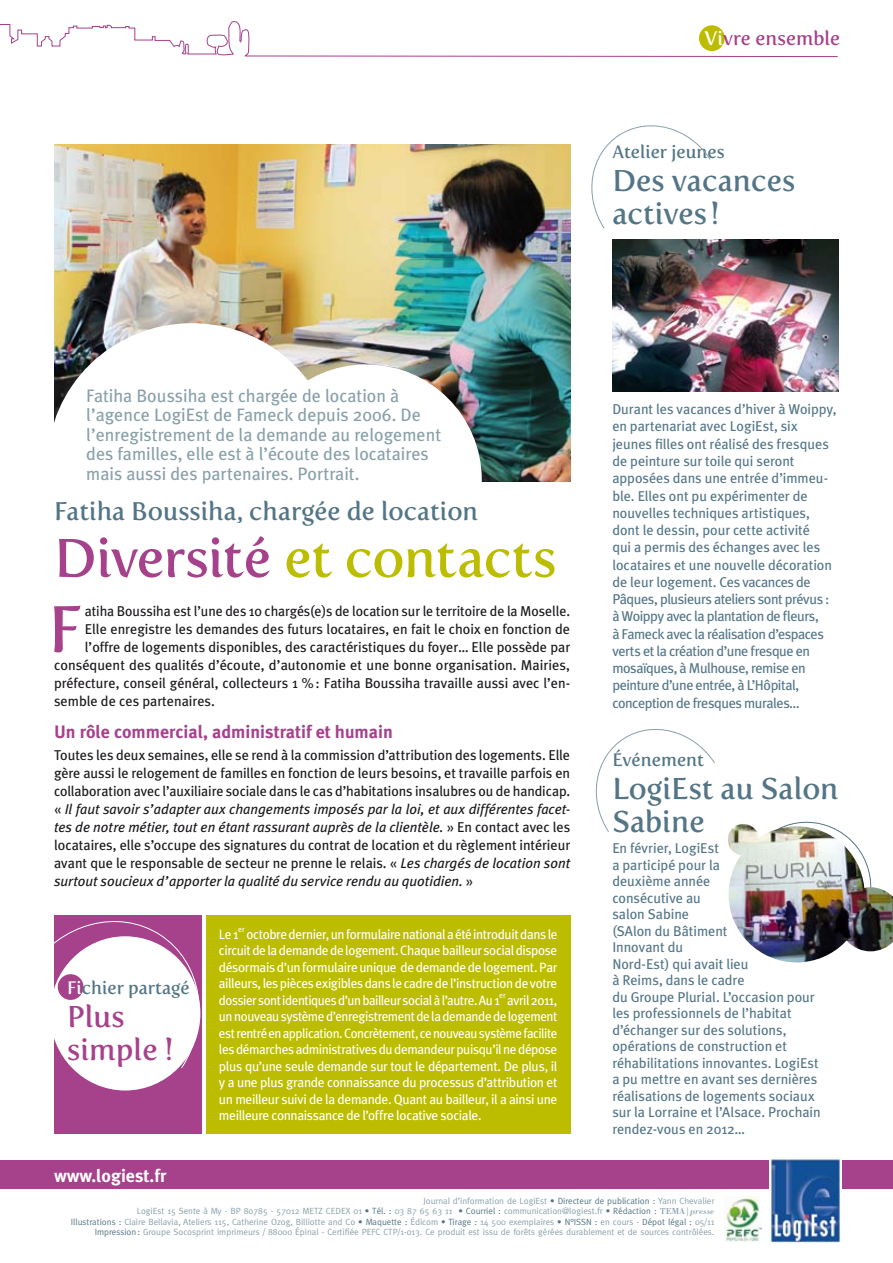
<style>
.page{position:relative;width:893px;height:1263px;background:#fff}
.page>*{position:absolute;margin:0;border:0;box-sizing:border-box;transform-origin:0 0}
.t1{font:65.1px "Fertigo Pro";color:#a6418b}
.t2{font:54px "Fertigo Pro";letter-spacing:-.015em;color:#bcbd00}
.t3{font:30px/33px "Fertigo Pro";color:#537586}
.t4{font:30px/33px "Fertigo Pro";color:#a6418b}
.t5{font:25.5px "Fertigo Pro";color:#537586}
.t6{font:19.5px "Fertigo Pro";color:#a6418b}
.t7{font:18px/19.5px "Meta Plus";color:#88a0a9}
.t8{font:700 18px "Meta Plus";color:#a6418b}
.t9{font:18px "Fertigo Pro";color:#537586}
.t10{font:700 18px "Meta Plus";color:#fff}
.t11{font:14.25px/18px "Meta Plus";color:#1a171b;text-align:justify}
.t12{font:14.25px/17.2px "Meta Plus";letter-spacing:-.005em;color:#537586}
.t13{font:13.5px/16.5px "Meta Plus";letter-spacing:-.03em;color:#fff;text-align:justify}
.t14{font:9px/10.5px "Meta";color:#88a0a9;text-align:right}
.t15{font:8.1px "Meta Plus";color:#fff}
.s1{color:#fff}
.s2{color:#a6418b}
.s3{font-style:italic}
.s4{color:#537586}
.s5{font-family:"Bodoni LT Std"}
.s6{font-family:"Bodoni Std";font-style:italic}
</style>
<div class="page">
<div style="left:0;top:1161px;width:893px;height:27px;background:#a6418b"></div>
<img style="left:769px;top:1157px;width:73px;height:86px">
<img style="left:725px;top:1196px;width:36px;height:46px">
<div style="left:54px;top:915px;width:148px;height:219px;background:#a6418b"></div>
<svg style="left:0;top:21px;width:838px;height:37px"></svg>
<div style="left:699px;top:25px;width:26px;height:26px;background:#bcbd00;border-radius:50%"></div>
<div style="left:206px;top:915px;width:364px;height:219px;background:#bcbd00"></div>
<img style="left:54px;top:145px;width:516px;height:337px">
<img style="left:612px;top:239px;width:227px;height:152px">
<div style="left:48px;top:323px;width:288px;height:282px;background:#fff;border-radius:50%"></div>
<div style="left:251px;top:364px;width:231px;height:231px;background:#fff;border-radius:50%"></div>
<svg style="left:778px;top:821px;width:94px;height:66px"></svg>
<img style="left:729px;top:826px;width:136px;height:136px;border-radius:68px">
<img style="left:728px;top:824px;width:31px;height:31px;border-radius:16px">
<img style="left:839px;top:887px;width:54px;height:64px">
<div style="left:50px;top:936px;width:150px;height:154px;background:#fff;border-radius:50%"></div>
<svg style="left:54px;top:921px;width:147px;height:148px"></svg>
<svg style="left:591px;top:125px;width:120px;height:104px"></svg>
<svg style="left:595px;top:729px;width:120px;height:103px"></svg>
<h3 class="t6" style="left:705px;top:27px;width:137px"><span class="s1">Vi</span>vre ensemble</h3>
<p class="t9" style="left:612px;top:142px;width:114px">Atelier jeunes</p>
<h3 class="t3" style="left:612px;top:165px;width:185px">Des vacances actives !</h3>
<p class="t7" style="left:86px;top:385px;width:356px">Fatiha Boussiha est chargée de location à l’agence LogiEst de Fameck depuis 2006. De l’enregistrement de la demande au relogement des familles, elle est à l’écoute des locataires mais aussi des partenaires. Portrait.</p>
<h3 class="t5" style="left:54px;top:496px;width:426px">Fatiha Boussiha, chargée de location</h3>
<h2 class="t2" style="left:54px;top:526px;width:504px"><span class="s2">Diversité</span> et contacts</h2>
<h1 class="t1" style="left:48px;top:591px;width:35px">F</h1>
<p class="t11" style="left:85px;top:602px;width:487px">atiha Boussiha est l’une des 10 chargés(e)s de location sur le territoire de la Moselle.</p>
<p class="t11" style="left:85px;top:620px;width:487px">Elle enregistre les demandes des futurs locataires, en fait le choix en fonction de</p>
<p class="t11" style="left:85px;top:638px;width:487px">l’offre de logements disponibles, des caractéristiques du foyer… Elle possède par</p>
<p class="t11" style="left:54px;top:656px;width:517px">conséquent des qualités d’écoute, d’autonomie et une bonne organisation. Mairies,</p>
<p class="t11" style="left:54px;top:674px;width:518px">préfecture, conseil général, collecteurs 1 %: Fatiha Boussiha travaille aussi avec l’en-</p>
<p class="t11" style="left:54px;top:692px;width:162px">semble de ces partenaires.</p>
<p class="t8" style="left:54px;top:721px;width:340px">Un rôle commercial, administratif et humain</p>
<p class="t11" style="left:54px;top:746px;width:518px">Toutes les deux semaines, elle se rend à la commission d’attribution des logements. Elle gère aussi le relogement de familles en fonction de leurs besoins, et travaille parfois en collaboration avec l’auxiliaire sociale dans le cas d’habitations insalubres ou de handicap. « <span class="s3">Il faut savoir s’adapter aux changements imposés par la loi, et aux différentes facet&shy;tes de notre métier, tout en étant rassurant auprès de la clientèle.</span> » En contact avec les locataires, elle s’occupe des signatures du contrat de location et du règlement intérieur avant que le responsable de secteur ne prenne le relais. « <span class="s3">Les chargés de location sont surtout soucieux d’apporter la qualité du service rendu au quotidien.</span> »</p>
<p class="t9" style="left:67px;top:977px;width:124px"><span class="s1">Fi</span>chier partagé</p>
<h3 class="t4" style="left:67px;top:1000px;width:107px">Plus simple !</h3>
<p class="t10" style="left:54px;top:1165px;width:114px">www.logiest.fr</p>
<p class="t13" style="left:219px;top:925px;width:21px">Le 1</p>
<p class="t15" style="left:238px;top:924px;width:8px">er</p>
<p class="t13" style="left:219px;top:925px;width:340px;text-indent:27px">octobre dernier, un formulaire national a été introduit dans le circuit de la demande de logement. Chaque bailleur social dispose désormais d’un formulaire unique de demande de logement. Par ailleurs, les pièces exigibles dans le cadre de l’instruction de votre dossier sont identiques d’un bailleur social à l’autre. Au 1</p>
<p class="t15" style="left:499px;top:990px;width:8px">er</p>
<p class="t13" style="left:219px;top:991px;width:340px;text-indent:288px">avril 2011, un nouveau système d’enregistrement de la demande de logement est rentré en application. Concrètement, ce nouveau système facilite les démarches administratives du demandeur puisqu’il ne dépose plus qu’une seule demande sur tout le département. De plus, il y a une plus grande connaissance du processus d’attribution et un meilleur suivi de la demande. Quant au bailleur, il a ainsi une meilleure connaissance de l’offre locative sociale.</p>
<p class="t12" style="left:612px;top:400px;width:226px">Durant les vacances d’hiver à Woippy, en partenariat avec LogiEst, six jeunes filles ont réalisé des fresques de peinture sur toile qui seront apposées dans une entrée d’immeu&shy;ble. Elles ont pu expérimenter de nouvelles techniques artistiques, dont le dessin, pour cette activité<br>qui a permis des échanges avec les locataires et une nouvelle décoration de leur logement. Ces vacances de Pâques, plusieurs ateliers sont prévus : à Woippy avec la plantation de fleurs,<br>à Fameck avec la réalisation d’espaces verts et la création d’une fresque en mosaïques, à Mulhouse, remise en peinture d’une entrée, à L’Hôpital, conception de fresques murales…</p>
<p class="t9" style="left:612px;top:750px;width:93px">Événement</p>
<h3 class="t3" style="left:612px;top:773px;width:228px">LogiEst au Salon<br>Sabine</h3>
<p class="t12" style="left:612px;top:840px;width:210px;line-height:16.5px">En février, LogiEst<br>a participé pour la<br>deuxième année<br>consécutive au<br>salon Sabine<br>(SAlon du Bâtiment<br>Innovant du<br>Nord-Est) qui avait lieu<br>à Reims, dans le cadre<br>du Groupe Plurial. L’occasion pour les professionnels de l’habitat d’échanger sur des solutions, opérations de construction et réhabilitations innovantes. LogiEst a pu mettre en avant ses dernières réalisations de logements sociaux sur la Lorraine et l’Alsace. Prochain rendez-vous en 2012…</p>
<p class="t14" style="left:71px;top:1195px;width:645px">Journal d’information de LogiEst <span class="s4">• Directeur de publication :</span> Yann Chevalier<br>LogiEst 15 Sente à My - BP 80785 - 57012 METZ CEDEX 01 <span class="s4">• Tél. :</span> 03 87 65 63 11 <span class="s4">• Courriel :</span> communication@logiest.fr <span class="s4">• Rédaction :</span> <span class="s5">TEMA|</span><span class="s6">presse<br></span><span class="s4">Illustrations :</span> Claire Bellavia, Ateliers 115, Catherine Ozog, Billiotte and Co <span class="s4">• Maquette :</span> Édicom <span class="s4">• Tirage :</span> 14 500 exemplaires <span class="s4">• N°ISSN :</span> en cours - <span class="s4">Dépot légal :</span> 05/11<br><span class="s4">Impression:</span> Groupe Socosprint imprimeurs / 88000 Épinal - Certifiée PEFC CTP/1-013. Ce produit est issu de forêts gérées durablement et de sources contrôlées.</p>
</div>
